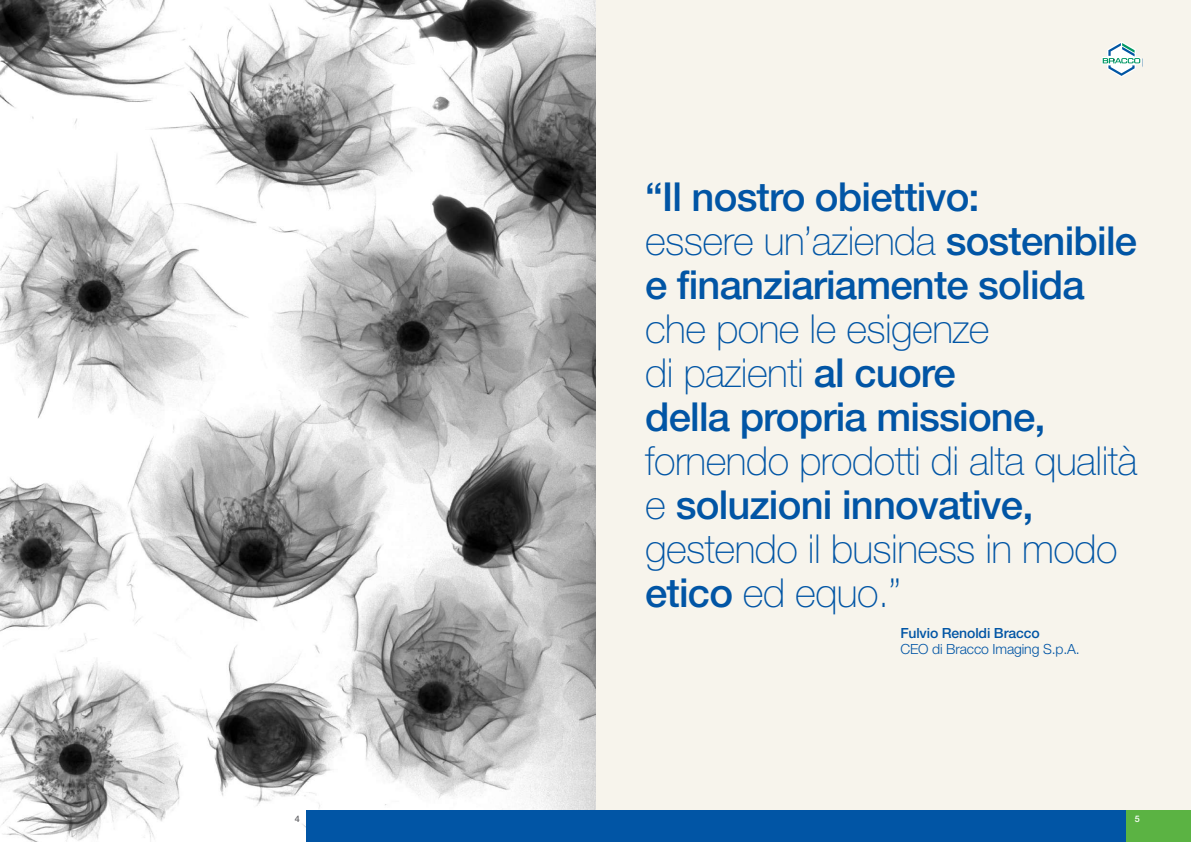
<style>
.page{position:relative;width:1191px;height:842px;background:#fff}
.page>*{position:absolute;margin:0;border:0;box-sizing:border-box;transform-origin:0 0}
.t1{font:500 40px/44px "Helvetica Neue LT Std";letter-spacing:-.02em;color:#0155a5}
.t2{font:100 40px/44px "Helvetica Neue LT Std";letter-spacing:-.015em;color:#0155a5}
.t3{font:300 14px "Helvetica Neue LT Std";letter-spacing:-.01em;color:#0155a5}
.t4{font:500 14px "Helvetica Neue LT Std";letter-spacing:-.01em;color:#0155a5}
.t5{font:500 9px "Helvetica Neue LT Std";color:#636366}
.t6{font:500 9px "Helvetica Neue LT Std";color:#fff}
.s1{font-weight:100}
.s2{font-weight:500}
</style>
<div class="page">
<img style="left:0;top:0;width:595px;height:842px">
<div style="left:597px;top:0;width:594px;height:842px;background:#f7f4ec"></div>
<svg style="left:1102px;top:42px;width:39px;height:35px"></svg>
<div style="left:306px;top:810px;width:885px;height:32px;background:#0155a5"></div>
<div style="left:1126px;top:810px;width:65px;height:32px;background:#5bb343"></div>
<p class="t1" style="left:645px;top:175px;width:493px">“Il nostro obiettivo:<br><span class="s1">essere un’azienda</span> sostenibile e finanziariamente solida</p>
<p class="t1" style="left:645px;top:307px;width:402px"><span class="s1">che pone le esigenze<br>di pazienti</span> al cuore della propria missione,</p>
<p class="t2" style="left:645px;top:439px;width:494px">fornendo prodotti di alta qualità e <span class="s2">soluzioni innovative, </span>gestendo il business in modo <span class="s2">etico</span> ed equo.”</p>
<p class="t4" style="left:900px;top:625px;width:141px">Fulvio Renoldi Bracco</p>
<p class="t3" style="left:900px;top:640px;width:181px">CEO di Bracco Imaging S.p.A.</p>
<p class="t5" style="left:295px;top:813px;width:7px">4</p>
<p class="t6" style="left:1135px;top:813px;width:7px">5</p>
</div>
